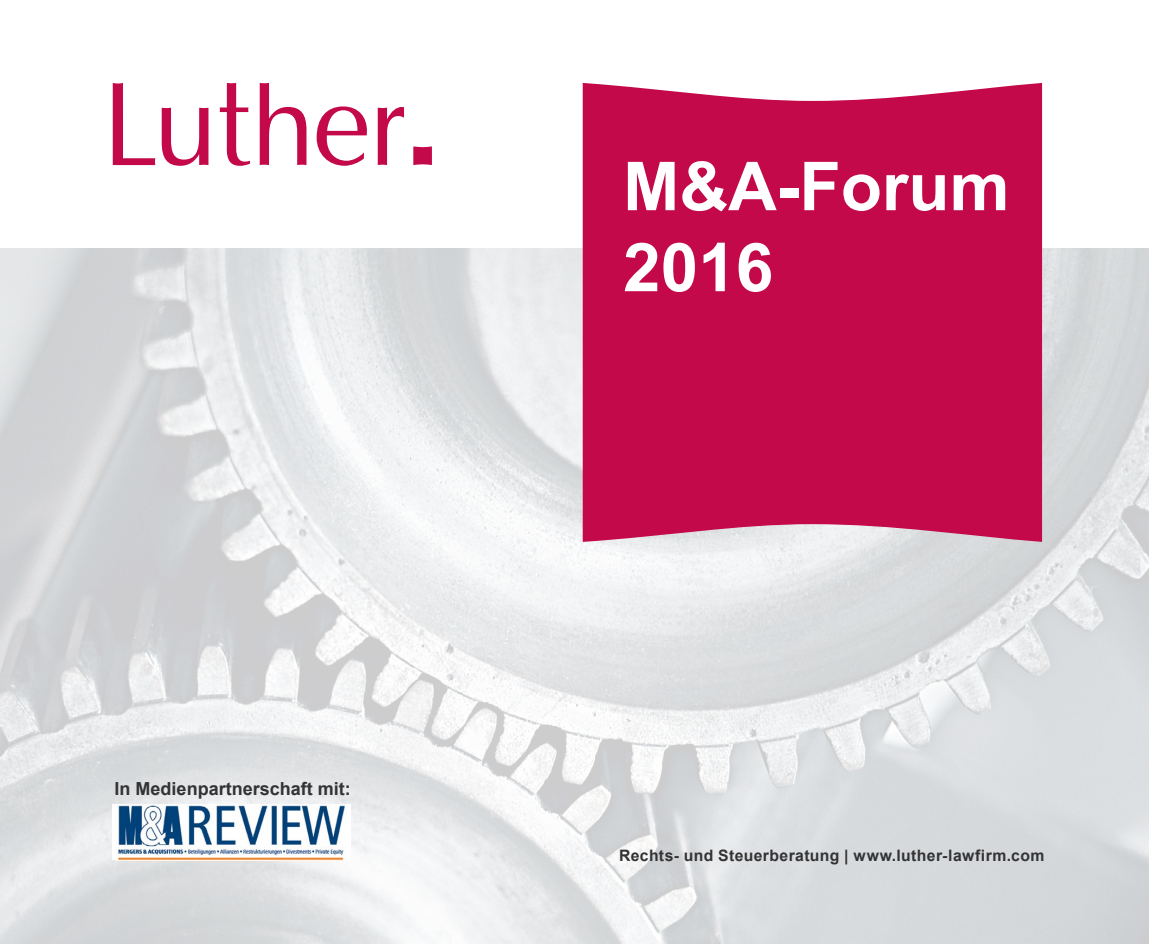
<style>
.page{position:relative;width:1149px;height:944px;background:#fff}
.page>*{position:absolute;margin:0;border:0;box-sizing:border-box;transform-origin:0 0}
.t1{font:700 67.5px/81px "Arial";color:#fff}
.t2{font:700 18px "Arial";color:#333334}
.t3{font:700 15.75px "Arial";letter-spacing:.02em;color:#333334}
</style>
<div class="page">
<img style="left:0;top:249px;width:1148px;height:695px">
<svg style="left:413px;top:146px;width:19px;height:19px"></svg>
<svg style="left:113px;top:83px;width:42px;height:82px"></svg>
<svg style="left:316px;top:106px;width:51px;height:60px"></svg>
<svg style="left:162px;top:108px;width:46px;height:58px"></svg>
<svg style="left:260px;top:83px;width:46px;height:82px"></svg>
<svg style="left:219px;top:83px;width:31px;height:83px"></svg>
<svg style="left:377px;top:107px;width:27px;height:58px"></svg>
<div style="left:582px;top:83px;width:459px;height:459px;background:#c4094a"></div>
<div style="left:113px;top:804px;width:238px;height:56px;background:#fff"></div>
<img style="left:117px;top:805px;width:228px;height:55px">
<p class="t2" style="left:114px;top:777px;width:238px">In Medienpartnerschaft mit:</p>
<h1 class="t1" style="left:623px;top:148px;width:388px">M&amp;A-Forum<br>2016</h1>
<p class="t3" style="left:619px;top:845px;width:426px">Rechts- und Steuerberatung | www.luther-lawfirm.com</p>
</div>
